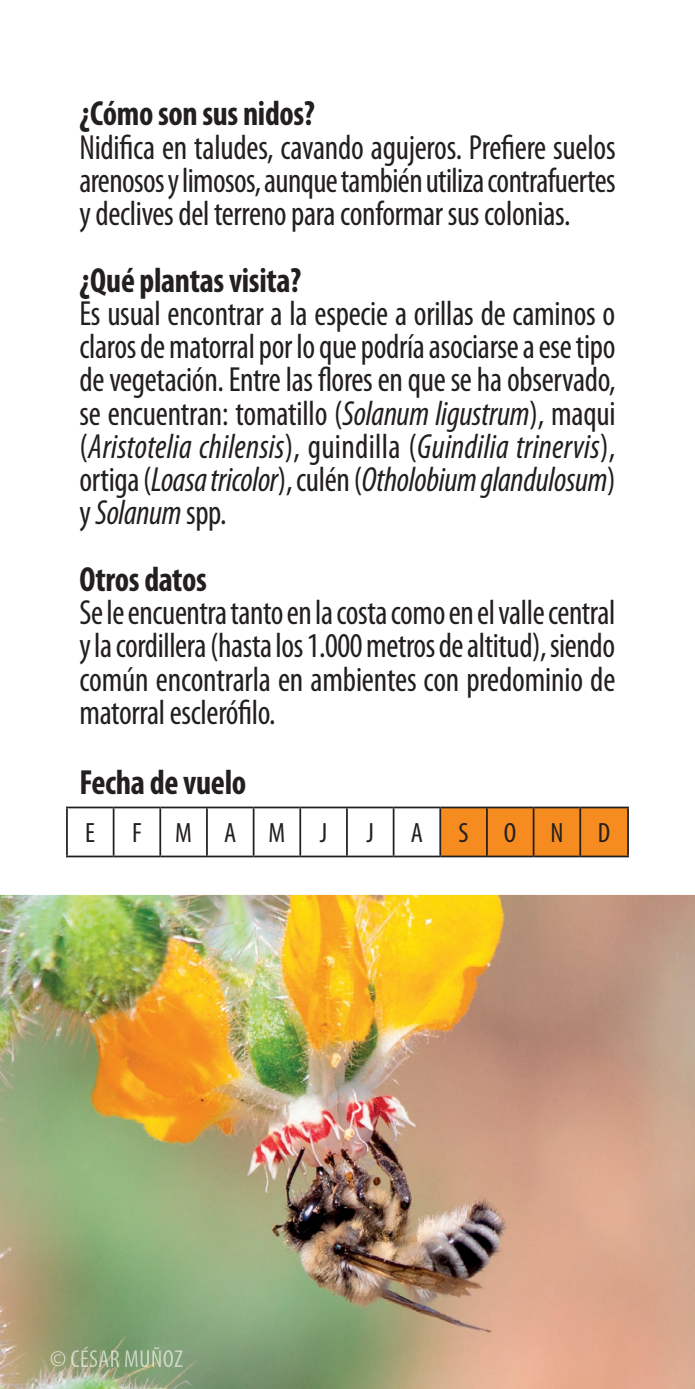
<style>
.page{position:relative;width:695px;height:1389px;background:#fff}
.page>*{position:absolute;margin:0;border:0;box-sizing:border-box;transform-origin:0 0}
.t1{font:condensed 35px/33.2px "Myriad Pro";letter-spacing:-.01em;color:#231f20;text-align:justify;scale:.95 1}
.t2{font:700 condensed 35px "Myriad Pro";letter-spacing:-.01em;color:#231f20;scale:.95 1}
.t3{font:700 condensed 35px "Myriad Pro";letter-spacing:-.01em;color:#231f20;scale:.96 1}
.t4{font:condensed 28px "Myriad Pro";letter-spacing:1.2em;color:#231f20}
.s1{font-style:italic}
</style>
<div class="page">
<img style="left:0;top:895px;width:694px;height:494px">
<div style="left:441px;top:808px;width:186px;height:48px;background:#f68b1f"></div>
<hr style="left:207px;top:807px;width:46px;height:1px;background:#231f20">
<hr style="left:207px;top:856px;width:46px;height:1px;background:#231f20">
<hr style="left:253px;top:807px;width:47px;height:1px;background:#231f20">
<hr style="left:253px;top:808px;width:1px;height:48px;background:#231f20">
<hr style="left:253px;top:856px;width:47px;height:1px;background:#231f20">
<hr style="left:300px;top:807px;width:47px;height:1px;background:#231f20">
<hr style="left:299px;top:808px;width:2px;height:48px;background:#231f20">
<hr style="left:300px;top:856px;width:47px;height:1px;background:#231f20">
<hr style="left:347px;top:807px;width:46px;height:1px;background:#231f20">
<hr style="left:346px;top:808px;width:2px;height:48px;background:#231f20">
<hr style="left:347px;top:856px;width:46px;height:1px;background:#231f20">
<hr style="left:393px;top:807px;width:47px;height:1px;background:#231f20">
<hr style="left:392px;top:808px;width:2px;height:48px;background:#231f20">
<hr style="left:393px;top:856px;width:47px;height:1px;background:#231f20">
<hr style="left:487px;top:807px;width:46px;height:1px;background:#231f20">
<hr style="left:487px;top:856px;width:46px;height:1px;background:#231f20">
<hr style="left:533px;top:807px;width:47px;height:1px;background:#231f20">
<hr style="left:532px;top:808px;width:2px;height:48px;background:#231f20">
<hr style="left:533px;top:856px;width:47px;height:1px;background:#231f20">
<hr style="left:580px;top:807px;width:48px;height:1px;background:#231f20">
<hr style="left:579px;top:808px;width:2px;height:48px;background:#231f20">
<hr style="left:627px;top:808px;width:1px;height:48px;background:#231f20">
<hr style="left:580px;top:856px;width:48px;height:1px;background:#231f20">
<hr style="left:440px;top:807px;width:47px;height:1px;background:#231f20">
<hr style="left:439px;top:808px;width:2px;height:48px;background:#231f20">
<hr style="left:486px;top:808px;width:1px;height:48px;background:#231f20">
<hr style="left:440px;top:856px;width:47px;height:1px;background:#231f20">
<hr style="left:160px;top:807px;width:47px;height:1px;background:#231f20">
<hr style="left:206px;top:808px;width:2px;height:48px;background:#231f20">
<hr style="left:160px;top:856px;width:47px;height:1px;background:#231f20">
<hr style="left:66px;top:807px;width:48px;height:1px;background:#231f20">
<hr style="left:66px;top:808px;width:2px;height:48px;background:#231f20">
<hr style="left:66px;top:856px;width:48px;height:1px;background:#231f20">
<hr style="left:114px;top:807px;width:46px;height:1px;background:#231f20">
<hr style="left:113px;top:808px;width:1px;height:48px;background:#231f20">
<hr style="left:159px;top:808px;width:2px;height:48px;background:#231f20">
<hr style="left:114px;top:856px;width:46px;height:1px;background:#231f20">
<img style="left:50px;top:1347px;width:132px;height:20px">
<p class="t2" style="left:79px;top:92px;width:249px">¿Cómo son sus nidos?</p>
<p class="t1" style="left:79px;top:130px;width:566px">Nidifica en taludes, cavando agujeros. Prefiere suelos arenosos y limosos, aunque también utiliza contrafuertes y declives del terreno para conformar sus colonias.</p>
<p class="t2" style="left:79px;top:258px;width:235px">¿Qué plantas visita?</p>
<p class="t1" style="left:79px;top:296px;width:566px">Es usual encontrar a la especie a orillas de caminos o claros de matorral por lo que podría asociarse a ese tipo de vegetación. Entre las flores en que se ha observado, se encuentran: tomatillo (<span class="s1">Solanum ligustrum</span>), maqui (<span class="s1">Aristotelia chilensis</span>), guindilla (<span class="s1">Guindilia trinervis</span>), ortiga (<span class="s1">Loasa tricolor</span>), culén (<span class="s1">Otholobium glandulosum</span>) y <span class="s1">Solanum</span> spp.</p>
<p class="t2" style="left:79px;top:557px;width:136px">Otros datos</p>
<p class="t1" style="left:79px;top:596px;width:565px">Se le encuentra tanto en la costa como en el valle central y la cordillera (hasta los 1.000 metros de altitud), siendo común encontrarla en ambientes con predominio de matorral esclerófilo.</p>
<p class="t3" style="left:79px;top:760px;width:175px">Fecha de vuelo</p>
<p class="t4" style="left:85px;top:816px;width:11px">E</p>
<p class="t4" style="left:132px;top:816px;width:197px">FMAMJ</p>
<p class="t4" style="left:366px;top:816px;width:9px">J</p>
<p class="t4" style="left:410px;top:816px;width:14px">A</p>
<p class="t4" style="left:458px;top:816px;width:12px">S</p>
<p class="t4" style="left:504px;top:816px;width:108px">OND</p>
</div>
